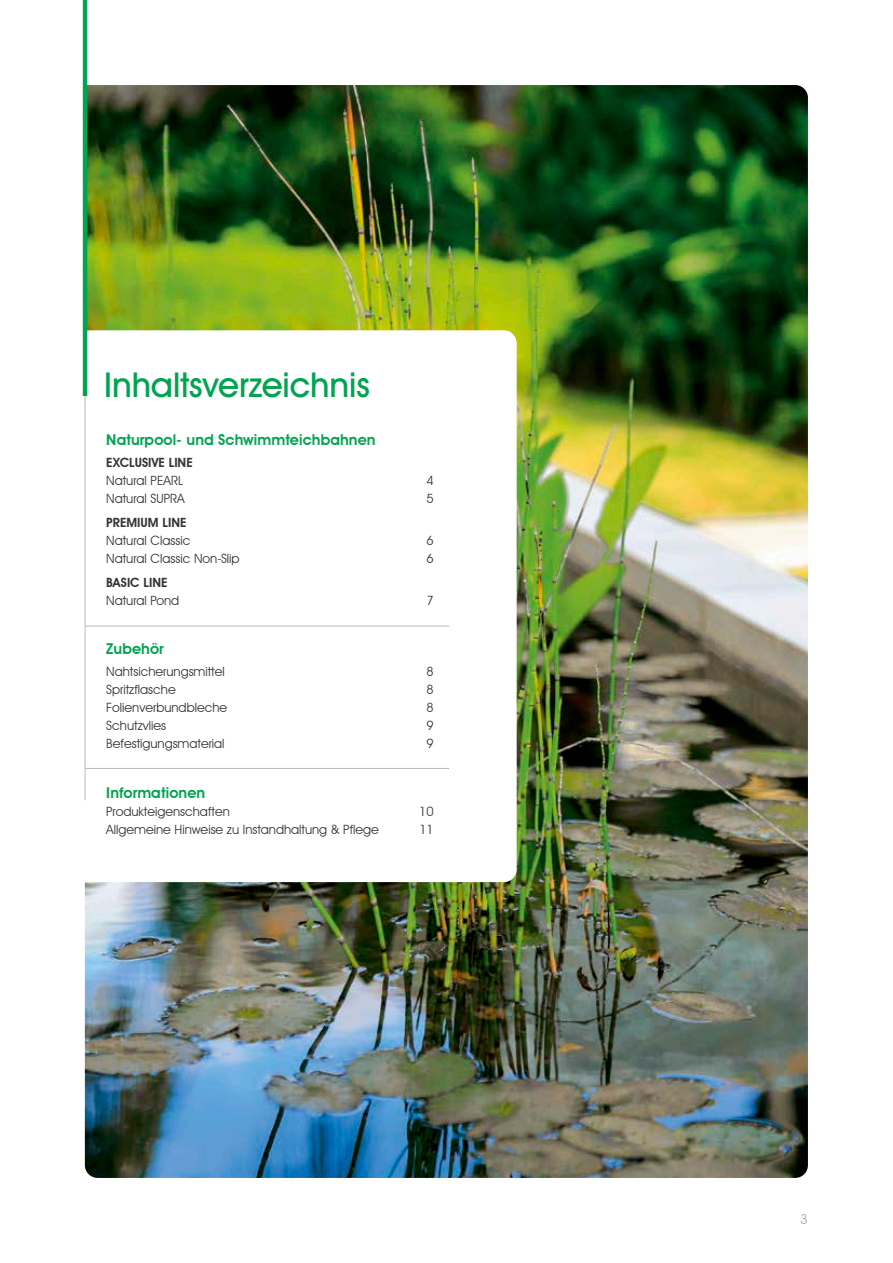
<style>
.page{position:relative;width:893px;height:1263px;background:#fff}
.page>*{position:absolute;margin:0;border:0;box-sizing:border-box;transform-origin:0 0}
.t1{font:500 34.5px "Avant Garde IT Cby BT";letter-spacing:-.005em;color:#00a451}
.t2{font:600 15px "Avant Garde IT Cby BT";letter-spacing:.005em;color:#00a451}
.t3{font:13.5px "Avant Garde IT Cby BT";color:#a6a8a8}
.t4{font:12.75px "Avant Garde IT Cby BT";color:#353534}
.t5{font:600 12.75px "Avant Garde IT Cby BT";color:#353534}
</style>
<div class="page">
<img style="left:85px;top:85px;width:723px;height:1093px">
<svg style="left:82px;top:330px;width:435px;height:552px"></svg>
<hr style="left:85px;top:355px;width:1px;height:445px;background:#b7b8b8">
<hr style="left:83px;top:0;width:4px;height:396px;background:#00a451">
<hr style="left:85px;top:626px;width:364px;height:1px;background:#b7b8b8">
<hr style="left:85px;top:768px;width:364px;height:1px;background:#b7b8b8">
<h1 class="t1" style="left:104px;top:364px;width:267px">Inhaltsverzeichnis</h1>
<p class="t2" style="left:106px;top:430px;width:271px">Naturpool- und Schwimmteichbahnen</p>
<p class="t5" style="left:106px;top:455px;width:88px">EXCLUSIVE LINE</p>
<p class="t4" style="left:106px;top:472px;width:79px">Natural PEARL</p>
<p class="t4" style="left:427px;top:472px;width:9px">4</p>
<p class="t4" style="left:106px;top:490px;width:80px">Natural SUPRA</p>
<p class="t4" style="left:427px;top:490px;width:9px">5</p>
<p class="t5" style="left:106px;top:514px;width:82px">PREMIUM LINE</p>
<p class="t4" style="left:106px;top:532px;width:86px">Natural Classic</p>
<p class="t4" style="left:427px;top:532px;width:9px">6</p>
<p class="t4" style="left:106px;top:550px;width:135px">Natural Classic Non-Slip</p>
<p class="t4" style="left:427px;top:550px;width:9px">6</p>
<p class="t5" style="left:106px;top:574px;width:63px">BASIC LINE</p>
<p class="t4" style="left:106px;top:592px;width:74px">Natural Pond</p>
<p class="t4" style="left:427px;top:592px;width:9px">7</p>
<p class="t2" style="left:106px;top:640px;width:59px">Zubehör</p>
<p class="t4" style="left:106px;top:664px;width:120px">Nahtsicherungsmittel</p>
<p class="t4" style="left:427px;top:664px;width:9px">8</p>
<p class="t4" style="left:106px;top:682px;width:71px">Spritzflasche</p>
<p class="t4" style="left:427px;top:682px;width:9px">8</p>
<p class="t4" style="left:106px;top:700px;width:122px">Folienverbundbleche</p>
<p class="t4" style="left:427px;top:700px;width:9px">8</p>
<p class="t4" style="left:106px;top:718px;width:61px">Schutzvlies</p>
<p class="t4" style="left:427px;top:718px;width:9px">9</p>
<p class="t4" style="left:106px;top:736px;width:120px">Befestigungsmaterial</p>
<p class="t4" style="left:427px;top:736px;width:9px">9</p>
<p class="t2" style="left:106px;top:783px;width:100px">Informationen</p>
<p class="t4" style="left:106px;top:803px;width:125px">Produkteigenschaften</p>
<p class="t4" style="left:419px;top:803px;width:16px">10</p>
<p class="t4" style="left:106px;top:821px;width:274px">Allgemeine Hinweise zu Instandhaltung &amp; Pflege</p>
<p class="t4" style="left:419px;top:821px;width:16px">11</p>
<p class="t3" style="left:800px;top:1211px;width:9px">3</p>
</div>
